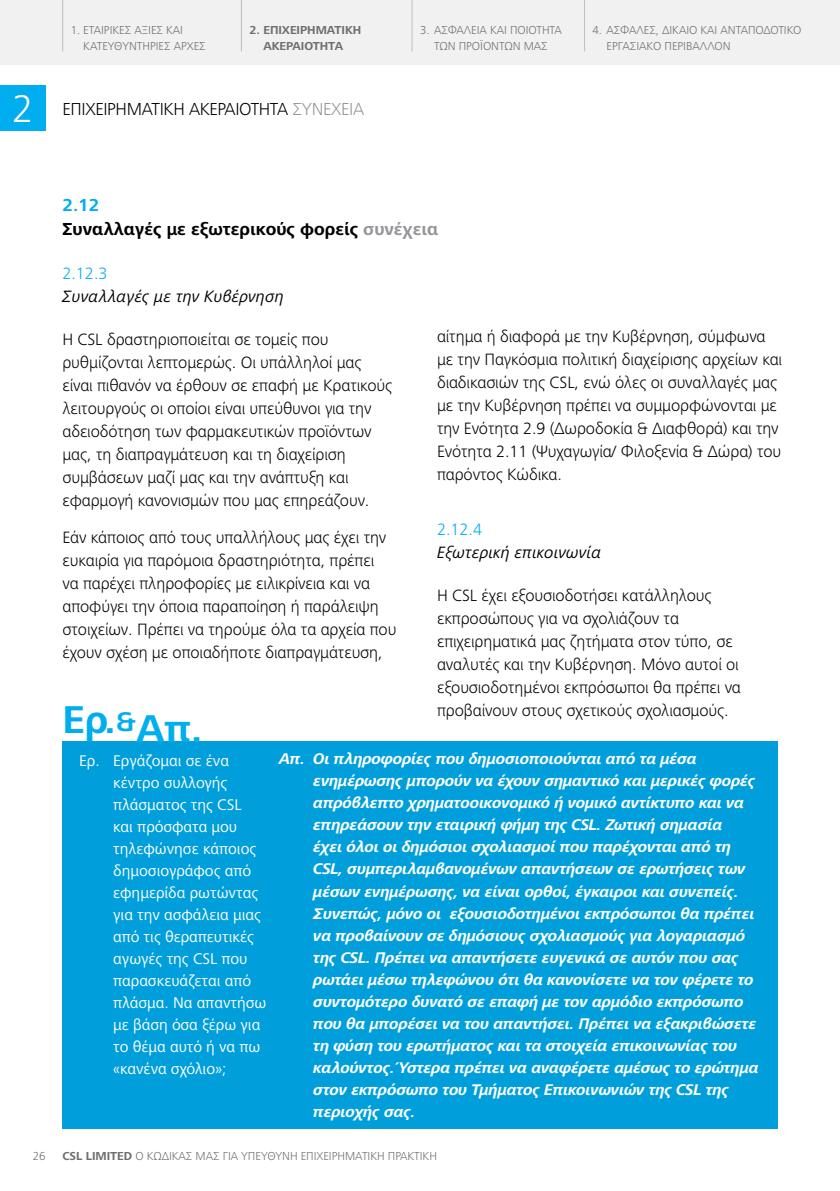
<style>
.page{position:relative;width:840px;height:1191px;background:#fff}
.page>*{position:absolute;margin:0;border:0;box-sizing:border-box;transform-origin:0 0}
.t1{font:700 40.2px "Frutiger Next LTW1 G";color:#00aeef}
.t2{font:300 40px "Frutiger Next LTW1 G";color:#fff}
.t3{font:700 18px/24px "Frutiger Next LTW1 G";color:#000}
.t4{font:300 18px "Frutiger Next LTW1 G";letter-spacing:-.02em;color:#000}
.t5{font:300 17px/23px "Frutiger Next LTW1 G";letter-spacing:-.005em;color:#000}
.t6{font:italic 17px "Frutiger Next LTW1 G";color:#000}
.t7{font:300 17px "Frutiger Next LTW1 G";color:#00aeef}
.t8{font:italic 700 16px/22px "Frutiger Next LTW1 G";letter-spacing:-.02em;color:#fff}
.t9{font:16px/22px "Frutiger Next LTW1 G";letter-spacing:-.005em;color:#fff}
.t10{font:300 12px/16px "Frutiger Next LTW1 G";letter-spacing:-.005em;color:#6d6e71}
.t11{font:700 12px/16px "Frutiger Next LTW1 G";letter-spacing:-.005em;color:#6d6e71;text-align:center}
.s1{color:#939598}
.s2{color:#00aeef}
.s3{font-weight:700}
</style>
<div class="page">
<div style="left:0;top:0;width:839px;height:64px;background:#f1f1f2"></div>
<hr style="left:62px;top:0;width:1px;height:51px;background:#bcbec0">
<hr style="left:241px;top:0;width:1px;height:51px;background:#bcbec0">
<hr style="left:411px;top:0;width:1px;height:51px;background:#bcbec0">
<hr style="left:584px;top:0;width:1px;height:51px;background:#bcbec0">
<div style="left:0;top:85px;width:45px;height:45px;background:#00aeef"></div>
<div style="left:62px;top:740px;width:715px;height:388px;background:#009fdb"></div>
<p class="t10" style="left:83px;top:22px;width:124px;text-indent:-13px">1. ΕΤΑΙΡΙΚΈΣ ΑΞΊ ΕΣ ΚΑΙ<br>ΚΑΤΕΥΘΥΝΤΉ ΡΙΕΣ ΑΡΧΈΣ</p>
<p class="t11" style="left:249px;top:23px;width:112px">2. ΕΠΙΧΕΙΡΗΜΑΤΙΚΉ<br>ΑΚΕΡΑΙΌΤΗΤΑ</p>
<p class="t10" style="left:420px;top:22px;width:143px;text-align:center">3. ΑΣΦΆΛΕΙΑ ΚΑΙ ΠΟΙΌΤΗΤΑ<br>ΤΩΝ ΠΡΟΪΌΝΤΩΝ ΜΑΣ</p>
<p class="t10" style="left:606px;top:22px;width:196px;text-indent:-14px">4. ΑΣΦΑΛΈΣ, ΔΊ ΚΑΙΟ ΚΑΙ ΑΝΤΑΠΟΔΟΤΙΚΟ<br>ΕΡΓΑΣΙΑΚΌ ΠΕΡΙΒΆΛΛΟΝ</p>
<h2 class="t2" style="left:12px;top:86px;width:23px">2</h2>
<p class="t4" style="left:62px;top:99px;width:303px">ΕΠΙΧΕΙΡΗΜΑΤΙΚΉ ΑΚΕΡΑΙΌΤΗΤΑ <span class="s1">ΣΥΝΈΧΕΙΑ</span></p>
<p class="t3" style="left:62px;top:194px;width:377px"><span class="s2">2.12<br></span>Συναλλαγές με εξωτερικούς φορείς <span class="s1">συνέχεια</span></p>
<p class="t7" style="left:62px;top:263px;width:47px">2.12.3</p>
<p class="t6" style="left:62px;top:286px;width:223px">Συναλλαγές με την Κυβέρνηση</p>
<p class="t5" style="left:62px;top:327px;width:331px">Η CSL δραστηριοποιείται σε τομείς που ρυθμίζονται λεπτομερώς. Οι υπάλληλοί μας είναι πιθανόν να έρθουν σε επαφή με Κρατικούς λειτουργούς οι οποίοι είναι υπεύθυνοι για την αδειοδότηση των φαρμακευτικών προϊόντων μας, τη διαπραγμάτευση και τη διαχείριση συμβάσεων μαζί μας και την ανάπτυξη και εφαρμογή κανονισμών που μας επηρεάζουν.</p>
<p class="t5" style="left:62px;top:526px;width:335px">Εάν κάποιος από τους υπαλλήλους μας έχει την ευκαιρία για παρόμοια δραστηριότητα, πρέπει<br>να παρέχει πληροφορίες με ειλικρίνεια και να αποφύγει την όποια παραποίηση ή παράλειψη στοιχείων. Πρέπει να τηρούμε όλα τα αρχεία που έχουν σχέση με οποιαδήποτε διαπραγμάτευση,</p>
<h1 class="t1" style="left:62px;top:701px;width:142px">Ερ.<sup>&amp;</sup>Απ.</h1>
<p class="t5" style="left:437px;top:325px;width:346px">αίτημα ή διαφορά με την Κυβέρνηση, σύμφωνα με την Παγκόσμια πολιτική διαχείρισης αρχείων και διαδικασιών της CSL, ενώ όλες οι συναλλαγές μας με την Κυβέρνηση πρέπει να συμμορφώνονται με την Ενότητα 2.9 (Δωροδοκία &amp; Διαφθορά) και την Ενότητα 2.11 (Ψυχαγωγία/ Φιλοξενία &amp; Δώρα) του παρόντος Κώδικα.</p>
<p class="t7" style="left:437px;top:520px;width:47px">2.12.4</p>
<p class="t6" style="left:437px;top:543px;width:166px">Εξωτερική επικοινωνία</p>
<p class="t5" style="left:437px;top:584px;width:305px">Η CSL έχει εξουσιοδοτήσει κατάλληλους εκπροσώπους για να σχολιάζουν τα επιχειρηματικά μας ζητήματα στον τύπο, σε αναλυτές και την Κυβέρνηση. Μόνο αυτοί οι εξουσιοδοτημένοι εκπρόσωποι θα πρέπει να προβαίνουν στους σχετικούς σχολιασμούς.</p>
<p class="t9" style="left:113px;top:750px;width:155px;text-indent:-34px">Ερ. Εργάζομαι σε ένα κέντρο συλλογής πλάσματος της CSL<br>και πρόσφατα μου τηλεφώνησε κάποιος δημοσιογράφος από εφημερίδα ρωτώντας για την ασφάλεια μιας από τις θεραπευτικές αγωγές της CSL που παρασκευάζεται από πλάσμα. Να απαντήσω με βάση όσα ξέρω για το θέμα αυτό ή να πω «κανένα σχόλιο»;</p>
<p class="t8" style="left:313px;top:748px;width:447px;text-indent:-34px">Απ. Οι πληροφορίες που δημοσιοποιούνται από τα μέσα ενημέρωσης μπορούν να έχουν σημαντικό και μερικές φορές απρόβλεπτο χρηματοοικονομικό ή νομικό αντίκτυπο και να επηρεάσουν την εταιρική φήμη της CSL. Ζωτική σημασία<br>έχει όλοι οι δημόσιοι σχολιασμοί που παρέχονται από τη CSL, συμπεριλαμβανομένων απαντήσεων σε ερωτήσεις των μέσων ενημέρωσης, να είναι ορθοί, έγκαιροι και συνεπείς.<br>Συνεπώς, μόνο οι εξουσιοδοτημένοι εκπρόσωποι θα πρέπει να προβαίνουν σε δημόσιους σχολιασμούς για λογαριασμό της CSL. Πρέπει να απαντήσετε ευγενικά σε αυτόν που σας ρωτάει μέσω τηλεφώνου ότι θα κανονίσετε να τον φέρετε το συντομότερο δυνατό σε επαφή με τον αρμόδιο εκπρόσωπο που θα μπορέσει να του απαντήσει. Πρέπει να εξακριβώσετε τη φύση του ερωτήματος και τα στοιχεία επικοινωνίας του καλούντος. Ύστερα πρέπει να αναφέρετε αμέσως το ερώτημα στον εκπρόσωπο του Τμήματος Επικοινωνιών της CSL της περιοχής σας.</p>
<p class="t10" style="left:33px;top:1148px;width:14px">26</p>
<p class="t10" style="left:62px;top:1148px;width:374px"><span class="s3">CSL LIMITED</span> Ο ΚΏΔΙΚΆΣ ΜΑΣ ΓΙΑ ΥΠΕΎΘΥΝΗ ΕΠΙΧΕΙΡΗΜΑΤΙΚΉ ΠΡΑΚΤΙΚΉ</p>
</div>
